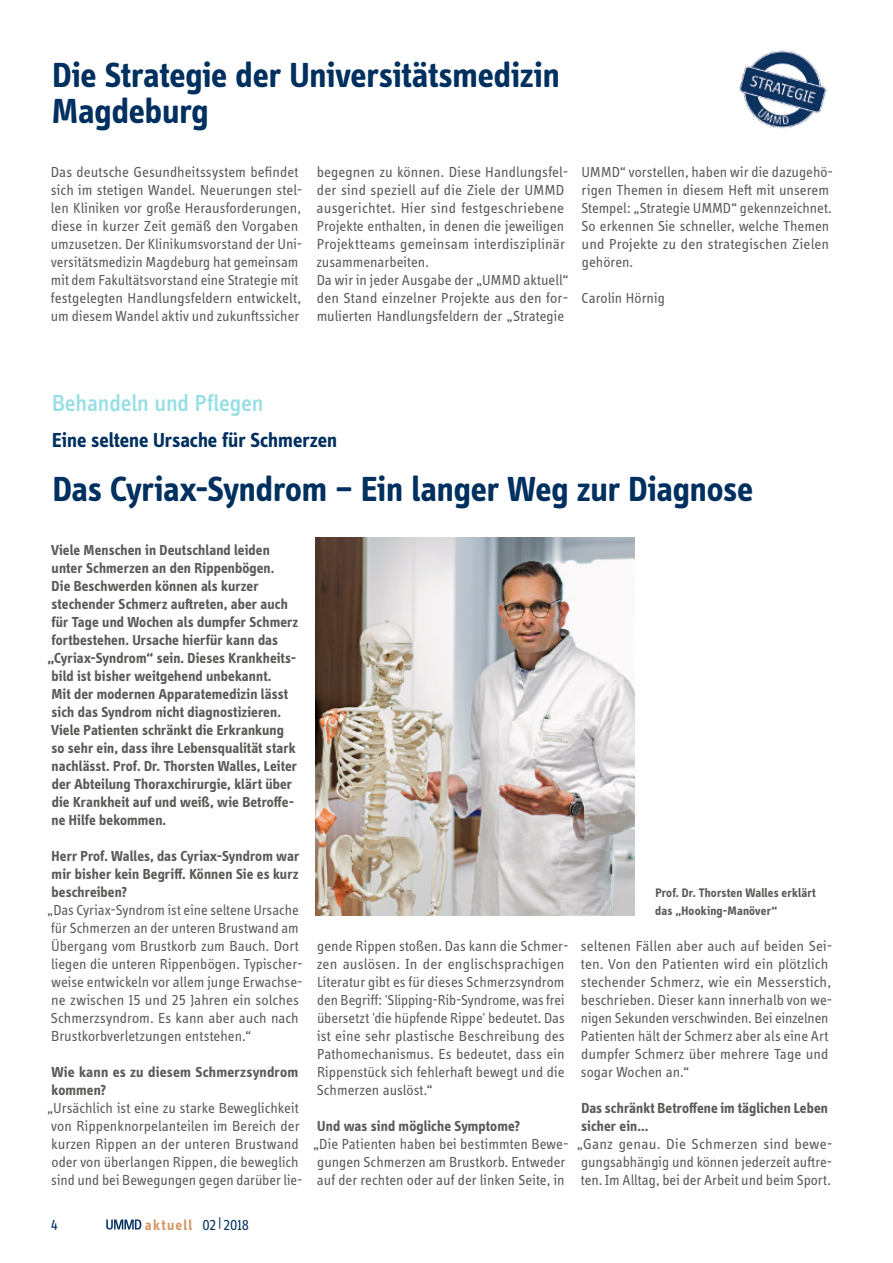
<style>
.page{position:relative;width:893px;height:1263px;background:#fff}
.page>*{position:absolute;margin:0;border:0;box-sizing:border-box;transform-origin:0 0}
.t1{font:700 36px/36px "Info Display OT";letter-spacing:-.005em;color:#00305f}
.t2{font:500 24px "Info Display OT";letter-spacing:-.005em;color:#97dfe5}
.t3{font:700 21px "Info Display OT";color:#00305f}
.t4{font:15px/18px "Info Display OT";color:#5a5a59}
.t5{font:700 15px/18px "Info Display OT";letter-spacing:.005em;color:#5a5a59}
.t6{font:700 15px "Info Display OT";letter-spacing:.09em;color:#d79965}
.t7{font:15px "Info Display OT";color:#00305f}
.t8{font:700 12.75px/18px "Info Display OT";letter-spacing:.015em;color:#5a5a59}
.s1{font-weight:400;color:#00305f}
</style>
<div class="page">
<img style="left:316px;top:537px;width:319px;height:378px">
<img style="left:739px;top:50px;width:88px;height:79px">
<svg style="left:106px;top:1219px;width:35px;height:10px"></svg>
<h1 class="t1" style="left:52px;top:57px;width:509px">Die Strategie der Universitätsmedizin<br>Magdeburg</h1>
<p class="t4" style="left:51px;top:163px;width:253px">Das deutsche Gesundheitssystem befindet sich im stetigen Wandel. Neuerungen stel&shy;len Kliniken vor große Herausforderungen, diese in kurzer Zeit gemäß den Vorgaben umzusetzen. Der Klinikumsvorstand der Uni&shy;versitätsmedizin Magdeburg hat gemeinsam mit dem Fakultätsvorstand eine Strategie mit festgelegten Handlungsfeldern entwickelt, um diesem Wandel aktiv und zukunftssicher</p>
<p class="t4" style="left:316px;top:163px;width:254px">begegnen zu können. Diese Handlungsfel&shy;der sind speziell auf die Ziele der UMMD ausgerichtet. Hier sind festgeschriebene Projekte enthalten, in denen die jeweiligen Projektteams gemeinsam interdisziplinär zusammenarbeiten.<br>Da wir in jeder Ausgabe der „UMMD aktuell“ den Stand einzelner Projekte aus den for&shy;mulierten Handlungsfeldern der „Strategie</p>
<p class="t4" style="left:581px;top:163px;width:253px">UMMD“ vorstellen, haben wir die dazugehö&shy;rigen Themen in diesem Heft mit unserem Stempel: „Strategie UMMD“ gekennzeichnet.<br>So erkennen Sie schneller, welche Themen und Projekte zu den strategischen Zielen gehören.</p>
<p class="t4" style="left:582px;top:289px;width:85px">Carolin Hörnig</p>
<h2 class="t2" style="left:52px;top:389px;width:213px">Behandeln und Pflegen</h2>
<h3 class="t3" style="left:52px;top:427px;width:286px">Eine seltene Ursache für Schmerzen</h3>
<h1 class="t1" style="left:53px;top:471px;width:702px">Das Cyriax-Syndrom – Ein langer Weg zur Diagnose</h1>
<p class="t5" style="left:47px;top:541px;width:252px">Viele Menschen in Deutschland leiden unter Schmerzen an den Rippenbögen.<br>Die Beschwerden können als kurzer stechender Schmerz auftreten, aber auch für Tage und Wochen als dumpfer Schmerz fortbestehen. Ursache hierfür kann das „Cyriax-Syndrom“ sein. Dieses Krankheits&shy;bild ist bisher weitgehend unbekannt.<br>Mit der modernen Apparatemedizin lässt sich das Syndrom nicht diagnostizieren.<br>Viele Patienten schränkt die Erkrankung<br>so sehr ein, dass ihre Lebensqualität stark nachlässt. Prof. Dr. Thorsten Walles, Leiter der Abteilung Thoraxchirurgie, klärt über die Krankheit auf und weiß, wie Betroffe&shy;ne Hilfe bekommen.</p>
<p class="t5" style="left:52px;top:847px;width:249px;text-align:justify">Herr Prof. Walles, das Cyriax-Syndrom war mir bisher kein Begriff. Können Sie es kurz beschreiben?</p>
<p class="t4" style="left:47px;top:901px;width:257px">„Das Cyriax-Syndrom ist eine seltene Ursache für Schmerzen an der unteren Brustwand am Übergang vom Brustkorb zum Bauch. Dort liegen die unteren Rippenbögen. Typischer&shy;weise entwickeln vor allem junge Erwachse&shy;ne zwischen 15 und 25 Jahren ein solches Schmerzsyndrom. Es kann aber auch nach Brustkorbverletzungen entstehen.“</p>
<p class="t5" style="left:51px;top:1063px;width:248px">Wie kann es zu diesem Schmerzsyndrom kommen?</p>
<p class="t4" style="left:47px;top:1099px;width:257px">„Ursächlich ist eine zu starke Beweglichkeit von Rippenknorpelanteilen im Bereich der kurzen Rippen an der unteren Brustwand oder von überlangen Rippen, die beweglich sind und bei Bewegungen gegen darüber lie-</p>
<p class="t7" style="left:51px;top:1216px;width:8px">4</p>
<p class="t6" style="left:145px;top:1215px;width:106px">aktuell <span class="s1">02|2018</span></p>
<p class="t4" style="left:317px;top:937px;width:253px">gende Rippen stoßen. Das kann die Schmer&shy;zen auslösen. In der englischsprachigen Literatur gibt es für dieses Schmerzsyndrom den Begriff: 'Slipping-Rib-Syndrome, was frei übersetzt 'die hüpfende Rippe' bedeutet. Das ist eine sehr plastische Beschreibung des Pathomechanismus. Es bedeutet, dass ein Rippenstück sich fehlerhaft bewegt und die Schmerzen auslöst.“</p>
<p class="t5" style="left:317px;top:1117px;width:204px">Und was sind mögliche Symptome?</p>
<p class="t4" style="left:313px;top:1135px;width:257px">„Die Patienten haben bei bestimmten Bewe&shy;gungen Schmerzen am Brustkorb. Entweder auf der rechten oder auf der linken Seite, in</p>
<p class="t8" style="left:655px;top:884px;width:162px">Prof. Dr. Thorsten Walles erklärt das „Hooking-Manöver“</p>
<p class="t4" style="left:581px;top:937px;width:253px">seltenen Fällen aber auch auf beiden Sei&shy;ten. Von den Patienten wird ein plötzlich stechender Schmerz, wie ein Messerstich, beschrieben. Dieser kann innerhalb von we&shy;nigen Sekunden verschwinden. Bei einzelnen Patienten hält der Schmerz aber als eine Art dumpfer Schmerz über mehrere Tage und sogar Wochen an.“</p>
<p class="t5" style="left:581px;top:1099px;width:248px">Das schränkt Betroffene im täglichen Leben sicher ein...</p>
<p class="t4" style="left:577px;top:1135px;width:257px;text-align:justify">„Ganz genau. Die Schmerzen sind bewe&shy;gungsabhängig und können jederzeit auftre&shy;ten. Im Alltag, bei der Arbeit und beim Sport.</p>
</div>
